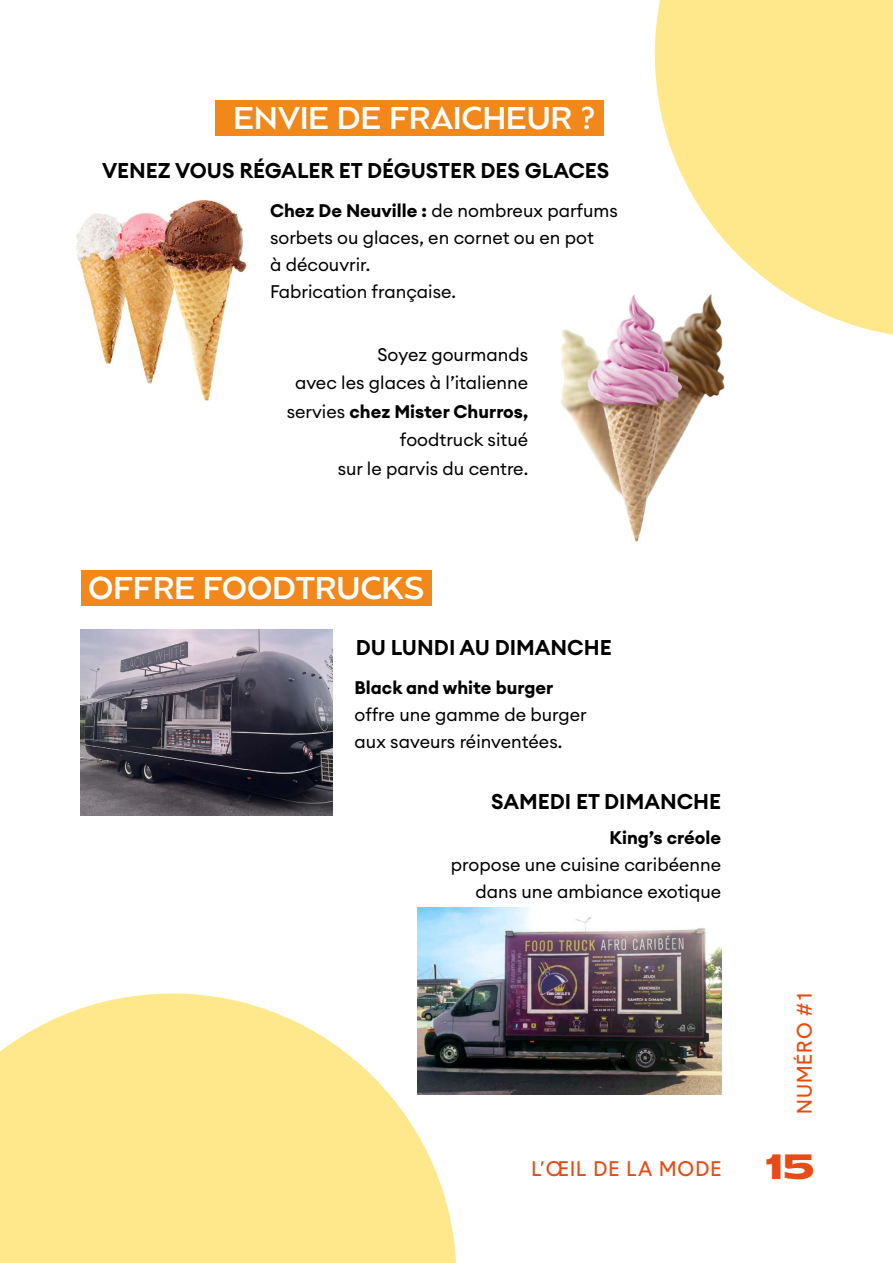
<style>
.page{position:relative;width:893px;height:1263px;background:#fff}
.page>*{position:absolute;margin:0;border:0;box-sizing:border-box;transform-origin:0 0}
.t1{font:800 35.1px "Matrice";color:#e84b14}
.t2{font:31.2px "Balgin";color:#fff}
.t3{font:600 21.15px "Euclid Circular A";color:#000}
.t4{font:20.55px "Basetica";letter-spacing:.05em;color:#e84b14}
.t5{font:20.55px "Basetica";letter-spacing:.05em;color:#e84b0f}
.t6{font:18px/27px "Euclid Circular A";color:#000}
.t7{font:700 18px "Euclid Circular A";color:#000}
.s1{font-weight:700}
</style>
<div class="page">
<svg style="left:655px;top:0;width:238px;height:335px;fill:#ffe88c"></svg>
<svg style="left:0;top:993px;width:456px;height:270px;background:#feeb9c"></svg>
<div style="left:81px;top:571px;width:351px;height:35px;background:#f18819"></div>
<div style="left:215px;top:100px;width:388px;height:35px;background:#f18819"></div>
<img style="left:418px;top:907px;width:303px;height:187px">
<img style="left:81px;top:629px;width:252px;height:187px">
<img style="left:76px;top:200px;width:171px;height:201px">
<img style="left:560px;top:290px;width:171px;height:252px">
<h2 class="t2" style="left:233px;top:97px;width:364px">ENVIE DE FRAICHEUR ?</h2>
<p class="t3" style="left:102px;top:157px;width:509px">VENEZ VOUS RÉGALER ET DÉGUSTER DES GLACES</p>
<p class="t6" style="left:270px;top:197px;width:349px"><span class="s1">Chez De Neuville :</span> de nombreux parfums sorbets ou glaces, en cornet ou en pot<br>à découvrir.<br>Fabrication française.</p>
<p class="t6" style="left:287px;top:340px;width:243px;line-height:28.5px;text-align:right">Soyez gourmands<br>avec les glaces à l’italienne servies <span class="s1">chez Mister Churros, </span>foodtruck situé<br>sur le parvis du centre.</p>
<h2 class="t2" style="left:88px;top:568px;width:337px">OFFRE FOODTRUCKS</h2>
<p class="t3" style="left:356px;top:634px;width:257px">DU LUNDI AU DIMANCHE</p>
<p class="t7" style="left:355px;top:675px;width:200px">Black and white burger</p>
<p class="t6" style="left:355px;top:700px;width:234px">offre une gamme de burger aux saveurs réinventées.</p>
<p class="t3" style="left:491px;top:787px;width:231px">SAMEDI ET DIMANCHE</p>
<p class="t7" style="left:609px;top:826px;width:113px">King’s créole</p>
<p class="t6" style="left:451px;top:850px;width:272px;text-align:right">propose une cuisine caribéenne dans une ambiance exotique</p>
<p class="t4" style="left:532px;top:1155px;width:191px">L’ŒIL DE LA MODE</p>
<p class="t5" style="left:791px;top:1114px;width:125px;rotate:-90deg">NUMÉRO #1</p>
<h1 class="t1" style="left:766px;top:1139px;width:50px">15</h1>
</div>
